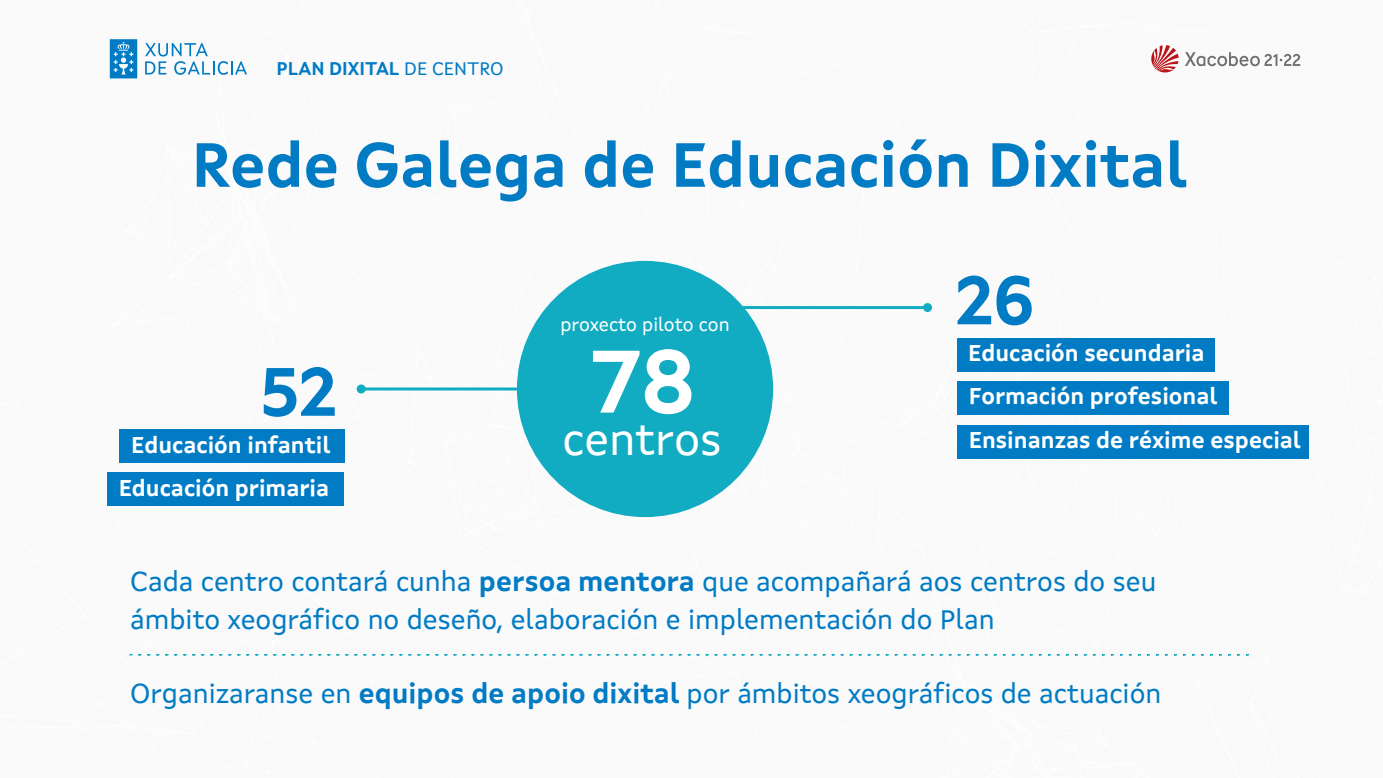
<style>
.page{position:relative;width:1383px;height:778px;background:#fff}
.page>*{position:absolute;margin:0;border:0;box-sizing:border-box;transform-origin:0 0}
.t1{font:700 88.35px "Xunta Sans";color:#fff}
.t2{font:700 68.1px "Xunta Sans";color:#017bc4}
.t3{font:700 62.1px "Xunta Sans";color:#017bc4}
.t4{font:46.2px "Xunta Sans";color:#fff}
.t5{font:27.9px/37.5px "Xunta Sans";color:#017bc4}
.t6{font:700 22.8px/43.3px "Xunta Sans";color:#fff;text-align:center}
.t7{font:19.2px "Xunta Sans";color:#fff}
.t8{font:700 18.45px "Xunta Sans";color:#017bc4}
.s1{font-weight:400}
.s2{font-weight:700}
</style>
<div class="page">
<svg style="left:110px;top:39px;width:27px;height:39px"></svg>
<svg style="left:145px;top:43px;width:102px;height:32px"></svg>
<svg style="left:1151px;top:45px;width:27px;height:27px"></svg>
<svg style="left:1185px;top:52px;width:115px;height:14px"></svg>
<div style="left:517px;top:261px;width:256px;height:256px;background:#11abc2;border-radius:50%"></div>
<div style="left:119px;top:429px;width:225px;height:34px;background:#017bc4"></div>
<div style="left:107px;top:472px;width:237px;height:34px;background:#017bc4"></div>
<div style="left:957px;top:338px;width:257px;height:33px;background:#017bc4"></div>
<div style="left:957px;top:381px;width:272px;height:33px;background:#017bc4"></div>
<div style="left:957px;top:425px;width:352px;height:33px;background:#017bc4"></div>
<div style="left:357px;top:384px;width:9px;height:9px;background:#11abc2;border-radius:50%"></div>
<hr style="left:364px;top:387px;width:153px;height:3px;background:#11abc2">
<div style="left:923px;top:303px;width:9px;height:9px;background:#11abc2;border-radius:50%"></div>
<hr style="left:734px;top:306px;width:190px;height:3px;background:#11abc2">
<svg style="left:130px;top:654px;width:1119px;height:1px"></svg>
<p class="t8" style="left:276px;top:61px;width:228px">PLAN DIXITAL <span class="s1">DE CENTRO</span></p>
<h3 class="t3" style="left:191px;top:139px;width:997px">Rede Galega de Educación Dixital</h3>
<h2 class="t2" style="left:260px;top:364px;width:78px">52</h2>
<p class="t6" style="left:119px;top:425px;width:213px;line-height:42.9px">Educación infantil<br>Educación primaria</p>
<p class="t7" style="left:560px;top:316px;width:171px">proxecto piloto con</p>
<h1 class="t1" style="left:592px;top:345px;width:105px">78</h1>
<h3 class="t4" style="left:562px;top:419px;width:161px">centros</h3>
<h2 class="t2" style="left:955px;top:272px;width:80px">26</h2>
<p class="t6" style="left:968px;top:333px;width:334px;text-align:left">Educación secundaria<br>Formación profesional<br>Ensinanzas de réxime especial</p>
<p class="t5" style="left:130px;top:565px;width:1027px">Cada centro contará cunha <span class="s2">persoa mentora</span> que acompañará aos centros do seu ámbito xeográfico no deseño, elaboración e implementación do Plan</p>
<p class="t5" style="left:130px;top:676px;width:1032px">Organizaranse en <span class="s2">equipos de apoio dixital</span> por ámbitos xeográficos de actuación</p>
</div>
